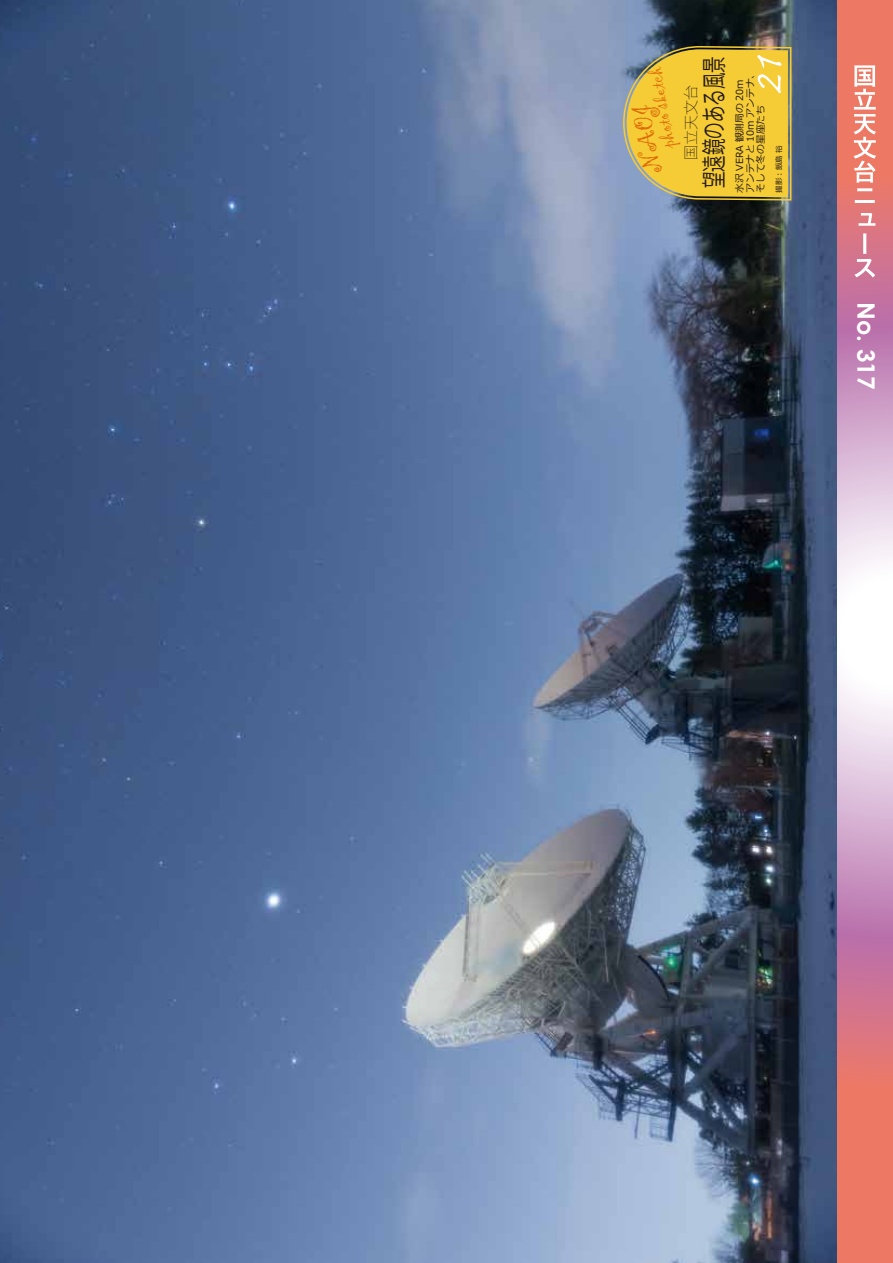
<style>
.page{position:relative;width:893px;height:1263px;background:#fff}
.page>*{position:absolute;margin:0;border:0;box-sizing:border-box;transform-origin:0 0}
.t1{font:51px "Caflisch Script Pro";color:#fff}
.t2{font:25.5px "Gigi";color:#de6c07}
.t3{font:24.75px "Koz Go Pr 6 N";color:#221815;scale:.67 1}
.t4{font:700 24px "Century Gothic";color:#fff}
.t5{font:16.95px "Gigi";color:#de6c07}
.t6{font:200 15px "Koz Go Pr 6 N";color:#221815}
.t7{font:9.75px/10.5px "Meiryo";color:#221815}
.t8{font:7.5px "Meiryo";color:#221815}
</style>
<div class="page">
<img style="left:0;top:0;width:838px;height:1263px">
<svg style="left:622px;top:45px;width:170px;height:156px;background:#dfbf46"></svg>
<svg style="left:838px;top:0;width:55px;height:1263px;background:#e09eaa"></svg>
<svg style="left:853px;top:65px;width:23px;height:138px"></svg>
<svg style="left:859px;top:213px;width:16px;height:13px"></svg>
<svg style="left:854px;top:233px;width:21px;height:45px"></svg>
<h1 class="t1" style="left:742px;top:95px;width:41px;rotate:-90deg">21</h1>
<h3 class="t3" style="left:700px;top:188px;width:199px;rotate:-90deg">望遠鏡のある風景</h3>
<h3 class="t5" style="left:659px;top:151px;width:84px;rotate:-100deg">photo sketch</h3>
<p class="t7" style="left:735px;top:193px;width:125px;rotate:-90deg">水沢 VERA 観測局の 20mアンテナと 10m アンテナ、そして冬の星座たち</p>
<h3 class="t6" style="left:682px;top:160px;width:76px;rotate:-90deg">国立天文台</h3>
<h2 class="t2" style="left:636px;top:175px;width:69px;rotate:-100deg">NAOJ</h2>
<p class="t8" style="left:774px;top:193px;width:49px;rotate:-90deg">撮影：飯島 裕</p>
<h3 class="t4" style="left:884px;top:302px;width:88px;rotate:90deg">No. 317</h3>
</div>
